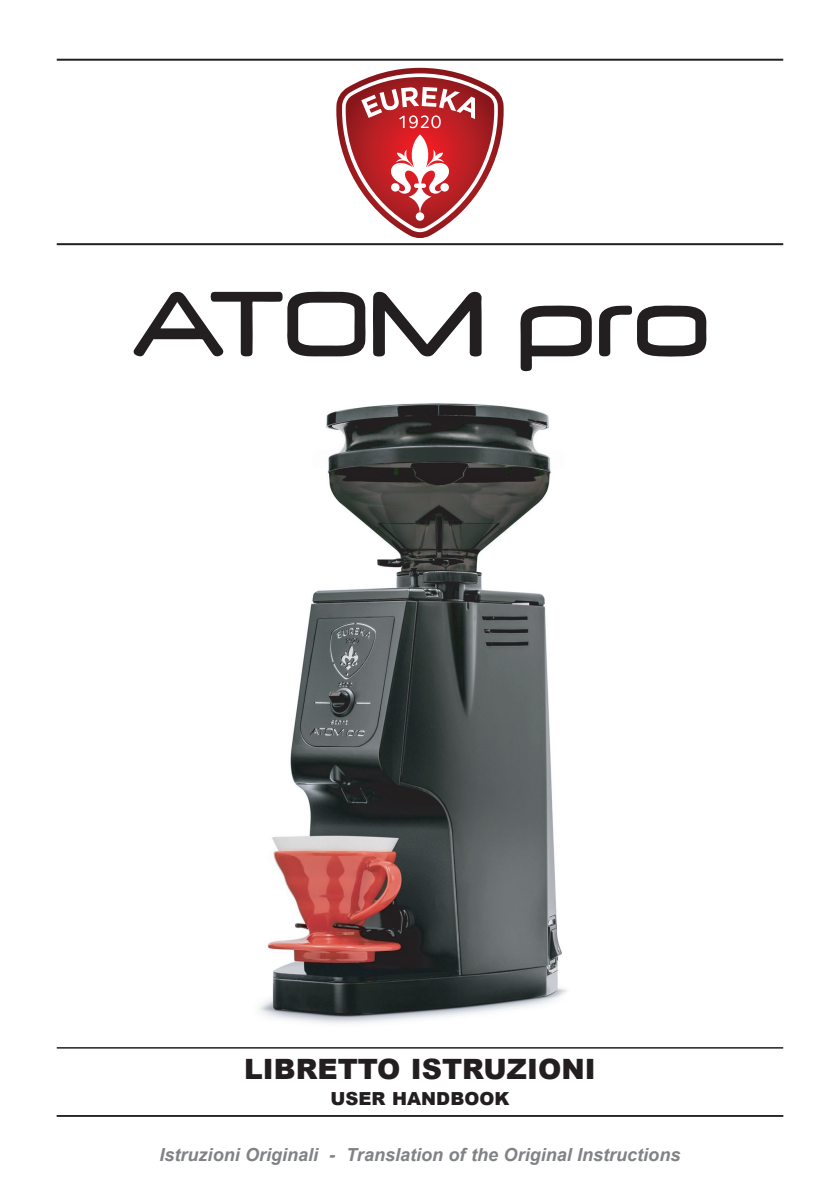
<style>
.page{position:relative;width:840px;height:1191px;background:#fff}
.page>*{position:absolute;margin:0;border:0;box-sizing:border-box;transform-origin:0 0}
.t1{font:900 28px "Arial";color:#231f20}
.t2{font:italic 700 18px "Arial";color:#808285}
.t3{font:900 18px "Arial";color:#231f20}
</style>
<div class="page">
<img style="left:259px;top:403px;width:308px;height:621px">
<hr style="left:57px;top:1047px;width:725px;height:1px;background:#231f20">
<hr style="left:57px;top:59px;width:725px;height:2px;background:#231f20">
<hr style="left:57px;top:243px;width:725px;height:2px;background:#231f20">
<hr style="left:57px;top:1115px;width:725px;height:1px;background:#231f20">
<svg style="left:336px;top:68px;width:167px;height:170px"></svg>
<svg style="left:599px;top:305px;width:107px;height:52px"></svg>
<svg style="left:520px;top:305px;width:71px;height:67px"></svg>
<svg style="left:373px;top:291px;width:108px;height:66px"></svg>
<svg style="left:133px;top:291px;width:232px;height:66px"></svg>
<h1 class="t1" style="left:244px;top:1049px;width:353px">LIBRETTO ISTRUZIONI</h1>
<p class="t3" style="left:330px;top:1085px;width:180px">USER HANDBOOK</p>
<p class="t2" style="left:159px;top:1143px;width:522px">Istruzioni Originali - Translation of the Original Instructions</p>
</div>
